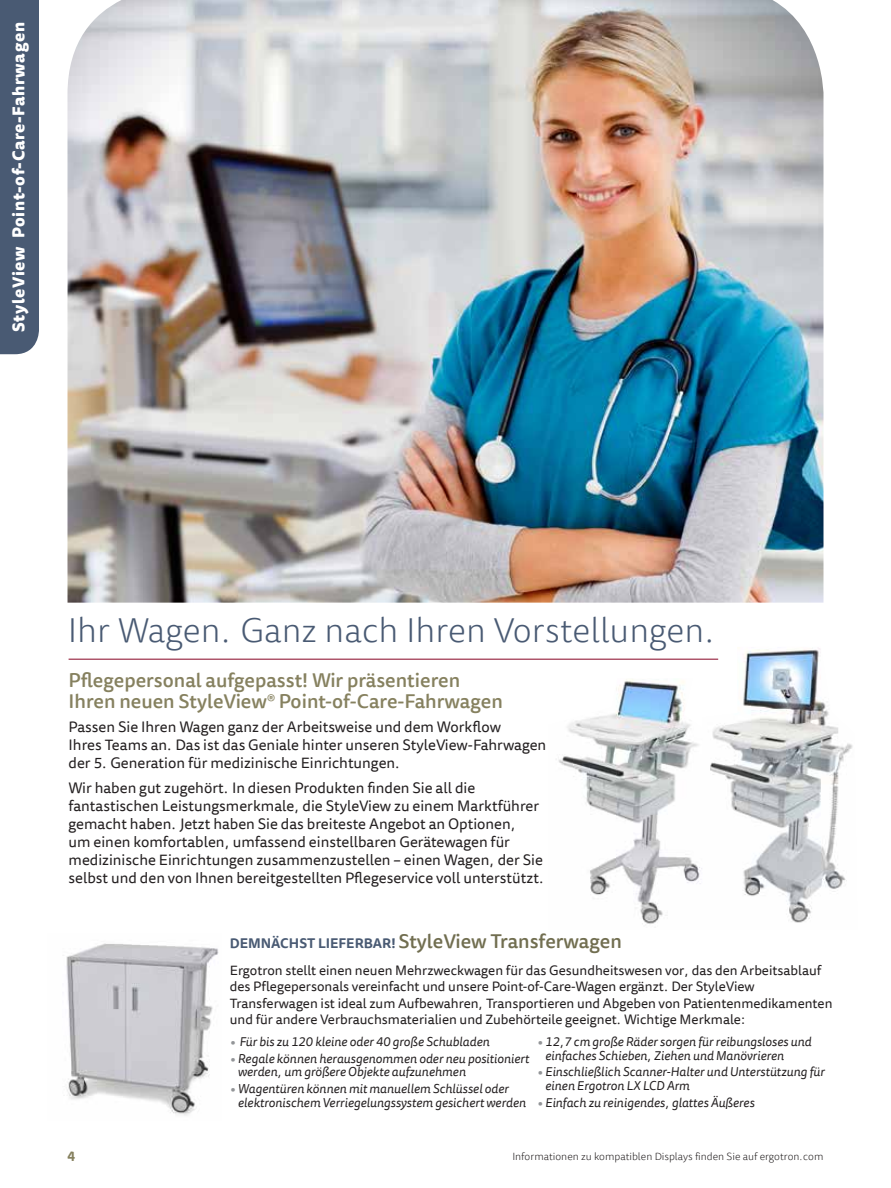
<style>
.page{position:relative;width:891px;height:1188px;background:#fff}
.page>*{position:absolute;margin:0;border:0;box-sizing:border-box;transform-origin:0 0}
.t1{font:300 34.5px "Tisa Sans Offc";color:#495a73}
.t2{font:500 19.5px/21px "Tisa Sans Offc";color:#86815f}
.t3{font:500 19.5px "Tisa Sans Offc";color:#716e50}
.t4{font:800 16.5px "Tisa Sans Offc";letter-spacing:.04em;color:#fff}
.t5{font:15px/18px "Tisa Sans Offc";color:#231f20}
.t6{font:13.5px/16.5px "Tisa Sans Offc";color:#231f20}
.t7{font:700 13.5px "Tisa Sans Offc";color:#86815f}
.t8{font:italic 12.75px/13.5px "Tisa Sans Offc";color:#231f20}
.t9{font:300 10.5px "Tisa Sans Offc";color:#231f20}
.s1{font-weight:400;font-size:15px}
.s2{font-weight:700;font-size:13.5px;color:#495a73}
.s3{font-weight:500;font-style:normal;color:#939598}
</style>
<div class="page">
<img style="left:68px;top:0;width:756px;height:603px">
<div style="left:0;top:0;width:39px;height:354px;background:#495a73"></div>
<img style="left:66px;top:943px;width:153px;height:173px">
<hr style="left:69px;top:659px;width:649px;height:1px;background:#880424">
<img style="left:701px;top:647px;width:152px;height:276px">
<img style="left:556px;top:678px;width:154px;height:246px">
<p class="t4" style="left:8px;top:332px;width:311px;rotate:-90deg">StyleView Point-of-Care-Fahrwagen</p>
<h1 class="t1" style="left:68px;top:610px;width:650px">Ihr Wagen. Ganz nach Ihren Vorstellungen.</h1>
<h2 class="t2" style="left:69px;top:671px;width:436px">Pflegepersonal aufgepasst! Wir präsentieren<br>Ihren neuen StyleView<span class="s1">®</span> Point-of-Care-Fahrwagen</h2>
<p class="t5" style="left:69px;top:719px;width:479px">Passen Sie Ihren Wagen ganz der Arbeitsweise und dem Workflow<br>Ihres Teams an. Das ist das Geniale hinter unseren StyleView-Fahrwagen der 5. Generation für medizinische Einrichtungen.</p>
<p class="t5" style="left:69px;top:780px;width:477px">Wir haben gut zugehört. In diesen Produkten finden Sie all die fantastischen Leistungsmerkmale, die StyleView zu einem Marktführer gemacht haben. Jetzt haben Sie das breiteste Angebot an Optionen,<br>um einen komfortablen, umfassend einstellbaren Gerätewagen für medizinische Einrichtungen zusammenzustellen – einen Wagen, der Sie selbst und den von Ihnen bereitgestellten Pflegeservice voll unterstützt.</p>
<h2 class="t3" style="left:230px;top:930px;width:394px"><span class="s2">DEMNÄCHST LIEFERBAR!</span> StyleView Transferwagen</h2>
<p class="t6" style="left:230px;top:963px;width:604px">Ergotron stellt einen neuen Mehrzweckwagen für das Gesundheitswesen vor, das den Arbeitsablauf des Pflegepersonals vereinfacht und unsere Point-of-Care-Wagen ergänzt. Der StyleView Transferwagen ist ideal zum Aufbewahren, Transportieren und Abgeben von Patientenmedikamenten und für andere Verbrauchsmaterialien und Zubehörteile geeignet. Wichtige Merkmale:</p>
<p class="t8" style="left:230px;top:1036px;width:261px"><span class="s3">•</span> Für bis zu 120 kleine oder 40 große Schubladen</p>
<p class="t8" style="left:238px;top:1053px;width:293px;text-indent:-7px"><span class="s3">•</span> Regale können herausgenommen oder neu positioniert werden, um größere Objekte aufzunehmen</p>
<p class="t8" style="left:238px;top:1083px;width:290px;text-indent:-7px"><span class="s3">•</span> Wagentüren können mit manuellem Schlüssel oder elektronischem Verriegelungssystem gesichert werden</p>
<p class="t8" style="left:545px;top:1036px;width:268px;text-indent:-7px"><span class="s3">•</span> 12,7 cm große Räder sorgen für reibungsloses und einfaches Schieben, Ziehen und Manövrieren</p>
<p class="t8" style="left:545px;top:1066px;width:281px;text-indent:-7px"><span class="s3">•</span> Einschließlich Scanner-Halter und Unterstützung für einen Ergotron LX LCD Arm</p>
<p class="t8" style="left:538px;top:1096px;width:218px"><span class="s3">•</span> Einfach zu reinigendes, glattes Äußeres</p>
<p class="t7" style="left:68px;top:1148px;width:9px">4</p>
<p class="t9" style="left:512px;top:1151px;width:313px">Informationen zu kompatiblen Displays finden Sie auf ergotron.com</p>
</div>
